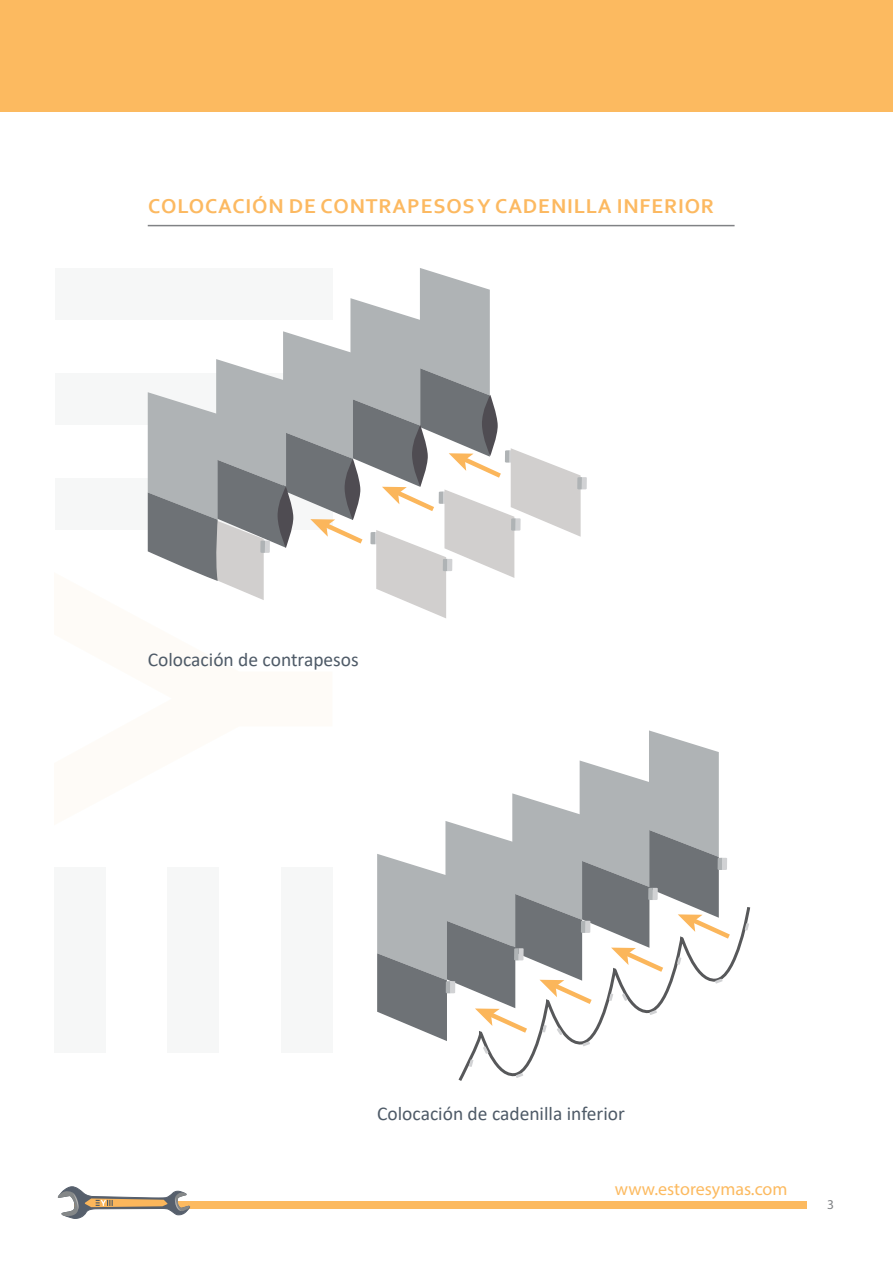
<style>
.page{position:relative;width:893px;height:1263px;background:#fff}
.page>*{position:absolute;margin:0;border:0;box-sizing:border-box;transform-origin:0 0}
.t1{font:700 21px "Corbel";letter-spacing:.04em;color:#fcb961}
.t2{font:19.5px "Calibri";color:#4e5a67}
.t3{font:18px "Myriad Pro";color:#fcba60}
.t4{font:13.5px "Myriad Pro";color:#808285}
</style>
<div class="page">
<div style="left:54px;top:868px;width:52px;height:185px;background:#f6f7f7"></div>
<div style="left:167px;top:868px;width:52px;height:185px;background:#f6f7f7"></div>
<div style="left:281px;top:868px;width:52px;height:185px;background:#f6f7f7"></div>
<div style="left:55px;top:478px;width:278px;height:52px;background:#f6f7f7"></div>
<div style="left:55px;top:373px;width:278px;height:52px;background:#f6f7f7"></div>
<div style="left:55px;top:268px;width:278px;height:52px;background:#f6f7f7"></div>
<div style="left:74px;top:1201px;width:733px;height:8px;background:#fcba60"></div>
<svg style="left:57px;top:1186px;width:133px;height:33px"></svg>
<div style="left:0;top:0;width:893px;height:112px;background:#fcba60"></div>
<hr style="left:148px;top:225px;width:587px;height:1px;background:#808285">
<svg style="left:148px;top:268px;width:439px;height:350px"></svg>
<svg style="left:277px;top:487px;width:17px;height:61px"></svg>
<svg style="left:344px;top:459px;width:17px;height:61px"></svg>
<svg style="left:412px;top:425px;width:16px;height:62px"></svg>
<svg style="left:482px;top:395px;width:16px;height:61px"></svg>
<svg style="left:458px;top:907px;width:293px;height:174px"></svg>
<svg style="left:745px;top:923px;width:4px;height:7px"></svg>
<svg style="left:516px;top:1073px;width:7px;height:5px"></svg>
<svg style="left:377px;top:730px;width:358px;height:337px"></svg>
<p class="t1" style="left:148px;top:193px;width:567px">COLOCACIÓN DE CONTRAPESOS Y CADENILLA INFERIOR</p>
<p class="t2" style="left:148px;top:645px;width:213px">Colocación de contrapesos</p>
<p class="t2" style="left:377px;top:1100px;width:249px">Colocación de cadenilla inferior</p>
<p class="t3" style="left:615px;top:1177px;width:174px">www.estoresymas.com</p>
<p class="t4" style="left:827px;top:1196px;width:8px">3</p>
</div>
